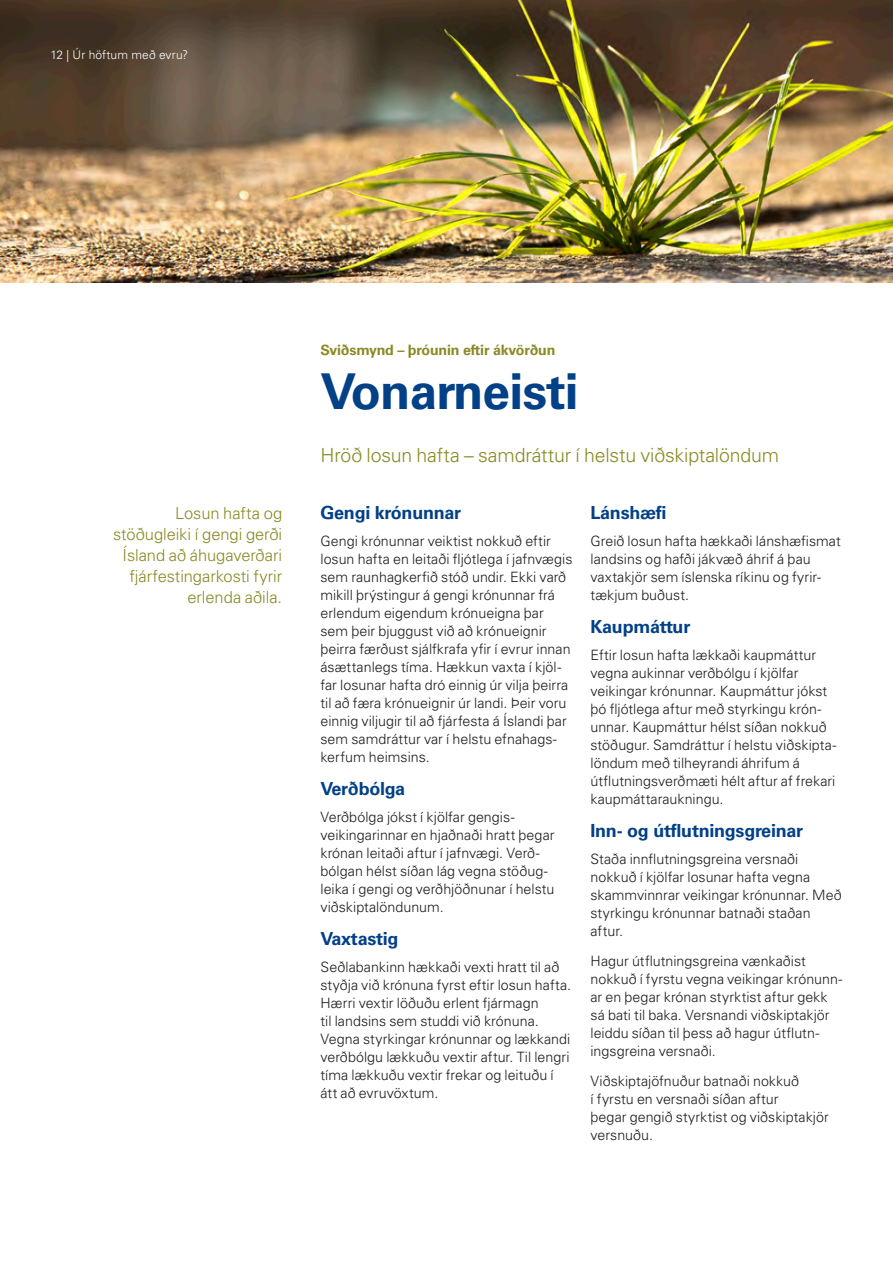
<style>
.page{position:relative;width:893px;height:1263px;background:#fff}
.page>*{position:absolute;margin:0;border:0;box-sizing:border-box;transform-origin:0 0}
.t1{font:700 49.5px "Univers LT Std";letter-spacing:-.015em;color:#024087}
.t2{font:300 19.5px "Univers LT Std";letter-spacing:-.01em;color:#898a24}
.t3{font:700 18px "Univers LT Std";letter-spacing:-.015em;color:#024087}
.t4{font:300 16.5px/21px "Univers LT Std";letter-spacing:-.005em;color:#898a24;text-align:right}
.t5{font:300 14.25px/18px "Univers LT Std";color:#1d1d1b}
.t6{font:700 14.25px "Univers LT Std";letter-spacing:-.015em;color:#898a24}
.t7{font:300 12px "Univers LT Std";letter-spacing:.01em;color:#fff}
</style>
<div class="page">
<img style="left:0;top:0;width:893px;height:283px">
<p class="t7" style="left:50px;top:48px;width:139px">12 | Úr höftum með evru?</p>
<p class="t4" style="left:113px;top:503px;width:171px">Losun hafta og stöðugleiki í gengi gerði<br>Ísland að áhugaverðari fjárfestingarkosti fyrir erlenda aðila.</p>
<p class="t6" style="left:320px;top:341px;width:236px">Sviðsmynd – þróunin eftir ákvörðun</p>
<h1 class="t1" style="left:320px;top:362px;width:260px">Vonarneisti</h1>
<h2 class="t2" style="left:320px;top:444px;width:460px">Hröð losun hafta – samdráttur í helstu viðskiptalöndum</h2>
<p class="t3" style="left:320px;top:502px;width:142px">Gengi krónunnar</p>
<p class="t5" style="left:320px;top:531px;width:253px">Gengi krónunnar veiktist nokkuð eftir losun hafta en leitaði fljótlega í jafnvægis sem raunhagkerfið stóð undir. Ekki varð mikill þrýstingur á gengi krónunnar frá erlendum eigendum krónueigna þar sem þeir bjuggust við að krónueignir þeirra færðust sjálfkrafa yfir í evrur innan ásættanlegs tíma. Hækkun vaxta í kjöl&shy;far losunar hafta dró einnig úr vilja þeirra til að færa krónueignir úr landi. Þeir voru einnig viljugir til að fjárfesta á Íslandi þar sem samdráttur var í helstu efnahags&shy;kerfum heimsins.</p>
<p class="t3" style="left:320px;top:778px;width:86px">Verðbólga</p>
<p class="t5" style="left:320px;top:807px;width:236px">Verðbólga jókst í kjölfar gengis&shy;veikingarinnar en hjaðnaði hratt þegar krónan leitaði aftur í jafnvægi. Verð&shy;bólgan hélst síðan lág vegna stöðug&shy;leika í gengi og verðhjöðnunar í helstu viðskiptalöndunum.</p>
<p class="t3" style="left:320px;top:928px;width:80px">Vaxtastig</p>
<p class="t5" style="left:320px;top:957px;width:252px">Seðlabankinn hækkaði vexti hratt til að styðja við krónuna fyrst eftir losun hafta.<br>Hærri vextir löðuðu erlent fjármagn<br>til landsins sem studdi við krónuna.<br>Vegna styrkingar krónunnar og lækkandi verðbólgu lækkuðu vextir aftur. Til lengri tíma lækkuðu vextir frekar og leituðu í átt að evruvöxtum.</p>
<p class="t3" style="left:590px;top:502px;width:78px">Lánshæfi</p>
<p class="t5" style="left:590px;top:531px;width:252px">Greið losun hafta hækkaði lánshæfismat landsins og hafði jákvæð áhrif á þau vaxtakjör sem íslenska ríkinu og fyrir&shy;tækjum buðust.</p>
<p class="t3" style="left:590px;top:616px;width:101px">Kaupmáttur</p>
<p class="t5" style="left:590px;top:645px;width:247px">Eftir losun hafta lækkaði kaupmáttur vegna aukinnar verðbólgu í kjölfar veikingar krónunnar. Kaupmáttur jókst þó fljótlega aftur með styrkingu krón&shy;unnar. Kaupmáttur hélst síðan nokkuð stöðugur. Samdráttur í helstu viðskipta&shy;löndum með tilheyrandi áhrifum á útflutningsverðmæti hélt aftur af frekari kaupmáttaraukningu.</p>
<p class="t3" style="left:590px;top:820px;width:214px">Inn- og útflutningsgreinar</p>
<p class="t5" style="left:590px;top:849px;width:253px">Staða innflutningsgreina versnaði nokkuð í kjölfar losunar hafta vegna skammvinnrar veikingar krónunnar. Með styrkingu krónunnar batnaði staðan aftur.</p>
<p class="t5" style="left:590px;top:951px;width:253px">Hagur útflutningsgreina vænkaðist nokkuð í fyrstu vegna veikingar krónunn&shy;ar en þegar krónan styrktist aftur gekk sá bati til baka. Versnandi viðskiptakjör leiddu síðan til þess að hagur útflutn&shy;ingsgreina versnaði.</p>
<p class="t5" style="left:590px;top:1071px;width:240px">Viðskiptajöfnuður batnaði nokkuð<br>í fyrstu en versnaði síðan aftur<br>þegar gengið styrktist og viðskiptakjör versnuðu.</p>
</div>
